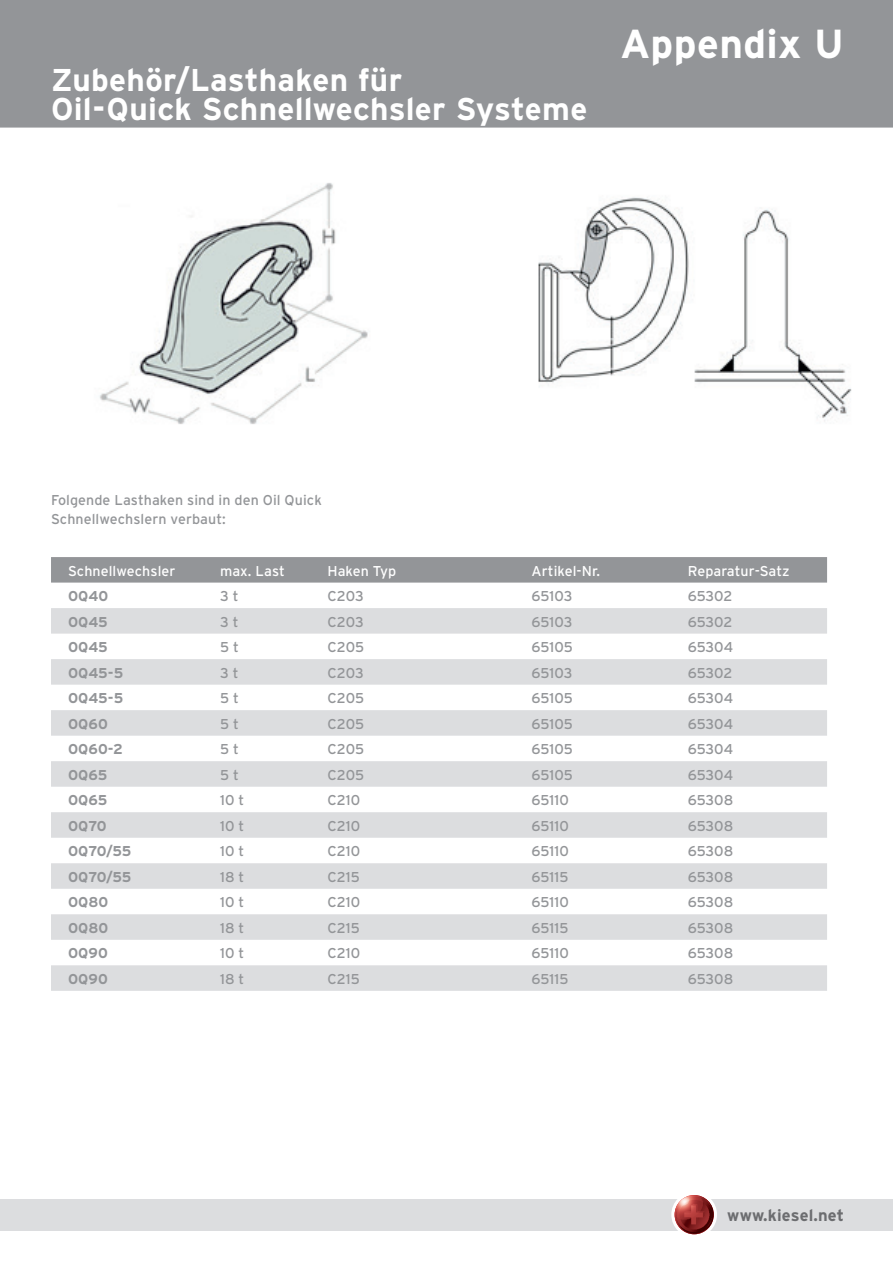
<style>
.page{position:relative;width:893px;height:1263px;background:#fff}
.page>*{position:absolute;margin:0;border:0;box-sizing:border-box;transform-origin:0 0}
.t1{font:700 40.5px "Interstate";letter-spacing:.01em;color:#fff}
.t2{font:700 31.5px/28.5px "Interstate";letter-spacing:.005em;color:#fff}
.t3{font:700 16.5px "Interstate";letter-spacing:.01em;color:#6c6d70}
.t4{font:14.25px/19.5px "Interstate";letter-spacing:.005em;color:#939598}
.t5{font:700 14.25px "Interstate";letter-spacing:.005em;color:#939598}
.t6{font:14.25px "Interstate";letter-spacing:.005em;color:#fff}
</style>
<div class="page">
<div style="left:0;top:1199px;width:893px;height:32px;background:#dcdddf"></div>
<svg style="left:671px;top:1192px;width:46px;height:45px"></svg>
<img style="left:675px;top:1195px;width:39px;height:39px;border-radius:20px">
<div style="left:0;top:0;width:893px;height:128px;background:#939598"></div>
<div style="left:51px;top:557px;width:776px;height:26px;background:#939598"></div>
<svg style="left:51px;top:608px;width:776px;height:383px;fill:#dcdddf"></svg>
<img style="left:99px;top:183px;width:753px;height:241px">
<h2 class="t2" style="left:51px;top:66px;width:538px">Zubehör/Lasthaken für<br>Oil-Quick Schnellwechsler Systeme</h2>
<h1 class="t1" style="left:620px;top:21px;width:225px">Appendix U</h1>
<p class="t4" style="left:51px;top:490px;width:272px">Folgende Lasthaken sind in den Oil Quick<br>Schnellwechslern verbaut:</p>
<p class="t6" style="left:68px;top:563px;width:109px">Schnellwechsler</p>
<p class="t6" style="left:220px;top:563px;width:66px">max. Last</p>
<p class="t6" style="left:327px;top:563px;width:70px">Haken Typ</p>
<p class="t6" style="left:531px;top:563px;width:70px">Artikel-Nr.</p>
<p class="t6" style="left:688px;top:563px;width:103px">Reparatur-Satz</p>
<p class="t5" style="left:68px;top:588px;width:42px">OQ40</p>
<p class="t4" style="left:220px;top:586px;width:20px">3 t</p>
<p class="t4" style="left:327px;top:586px;width:38px">C203</p>
<p class="t4" style="left:531px;top:586px;width:43px">65103</p>
<p class="t4" style="left:688px;top:586px;width:46px">65302</p>
<p class="t5" style="left:68px;top:614px;width:41px">OQ45</p>
<p class="t4" style="left:220px;top:612px;width:20px">3 t</p>
<p class="t4" style="left:327px;top:612px;width:38px">C203</p>
<p class="t4" style="left:531px;top:612px;width:43px">65103</p>
<p class="t4" style="left:688px;top:612px;width:46px">65302</p>
<p class="t5" style="left:68px;top:639px;width:41px">OQ45</p>
<p class="t4" style="left:220px;top:637px;width:20px">5 t</p>
<p class="t4" style="left:327px;top:637px;width:38px">C205</p>
<p class="t4" style="left:531px;top:637px;width:43px">65105</p>
<p class="t4" style="left:688px;top:637px;width:47px">65304</p>
<p class="t5" style="left:68px;top:665px;width:57px">OQ45-5</p>
<p class="t4" style="left:220px;top:663px;width:20px">3 t</p>
<p class="t4" style="left:327px;top:663px;width:38px">C203</p>
<p class="t4" style="left:531px;top:663px;width:43px">65103</p>
<p class="t4" style="left:688px;top:663px;width:46px">65302</p>
<p class="t5" style="left:68px;top:690px;width:57px">OQ45-5</p>
<p class="t4" style="left:220px;top:688px;width:20px">5 t</p>
<p class="t4" style="left:327px;top:688px;width:38px">C205</p>
<p class="t4" style="left:531px;top:688px;width:43px">65105</p>
<p class="t4" style="left:688px;top:688px;width:47px">65304</p>
<p class="t5" style="left:68px;top:716px;width:41px">OQ60</p>
<p class="t4" style="left:220px;top:714px;width:20px">5 t</p>
<p class="t4" style="left:327px;top:714px;width:38px">C205</p>
<p class="t4" style="left:531px;top:714px;width:43px">65105</p>
<p class="t4" style="left:688px;top:714px;width:47px">65304</p>
<p class="t5" style="left:68px;top:741px;width:56px">OQ60-2</p>
<p class="t4" style="left:220px;top:739px;width:20px">5 t</p>
<p class="t4" style="left:327px;top:739px;width:38px">C205</p>
<p class="t4" style="left:531px;top:739px;width:43px">65105</p>
<p class="t4" style="left:688px;top:739px;width:47px">65304</p>
<p class="t5" style="left:68px;top:767px;width:41px">OQ65</p>
<p class="t4" style="left:220px;top:765px;width:20px">5 t</p>
<p class="t4" style="left:327px;top:765px;width:38px">C205</p>
<p class="t4" style="left:531px;top:765px;width:43px">65105</p>
<p class="t4" style="left:688px;top:765px;width:47px">65304</p>
<p class="t5" style="left:68px;top:792px;width:41px">OQ65</p>
<p class="t4" style="left:220px;top:790px;width:26px">10 t</p>
<p class="t4" style="left:327px;top:790px;width:34px">C210</p>
<p class="t4" style="left:531px;top:790px;width:39px">65110</p>
<p class="t4" style="left:688px;top:790px;width:47px">65308</p>
<p class="t5" style="left:68px;top:818px;width:40px">OQ70</p>
<p class="t4" style="left:220px;top:816px;width:26px">10 t</p>
<p class="t4" style="left:327px;top:816px;width:34px">C210</p>
<p class="t4" style="left:531px;top:816px;width:39px">65110</p>
<p class="t4" style="left:688px;top:816px;width:47px">65308</p>
<p class="t5" style="left:68px;top:843px;width:65px">OQ70/55</p>
<p class="t4" style="left:220px;top:841px;width:26px">10 t</p>
<p class="t4" style="left:327px;top:841px;width:34px">C210</p>
<p class="t4" style="left:531px;top:841px;width:39px">65110</p>
<p class="t4" style="left:688px;top:841px;width:47px">65308</p>
<p class="t5" style="left:68px;top:869px;width:65px">OQ70/55</p>
<p class="t4" style="left:220px;top:867px;width:26px">18 t</p>
<p class="t4" style="left:327px;top:867px;width:34px">C215</p>
<p class="t4" style="left:531px;top:867px;width:38px">65115</p>
<p class="t4" style="left:688px;top:867px;width:47px">65308</p>
<p class="t5" style="left:68px;top:894px;width:42px">OQ80</p>
<p class="t4" style="left:220px;top:892px;width:26px">10 t</p>
<p class="t4" style="left:327px;top:892px;width:34px">C210</p>
<p class="t4" style="left:531px;top:892px;width:39px">65110</p>
<p class="t4" style="left:688px;top:892px;width:47px">65308</p>
<p class="t5" style="left:68px;top:920px;width:42px">OQ80</p>
<p class="t4" style="left:220px;top:918px;width:26px">18 t</p>
<p class="t4" style="left:327px;top:918px;width:34px">C215</p>
<p class="t4" style="left:531px;top:918px;width:38px">65115</p>
<p class="t4" style="left:688px;top:918px;width:47px">65308</p>
<p class="t5" style="left:68px;top:945px;width:41px">OQ90</p>
<p class="t4" style="left:220px;top:943px;width:26px">10 t</p>
<p class="t4" style="left:327px;top:943px;width:34px">C210</p>
<p class="t4" style="left:531px;top:943px;width:39px">65110</p>
<p class="t4" style="left:688px;top:943px;width:47px">65308</p>
<p class="t5" style="left:68px;top:971px;width:41px">OQ90</p>
<p class="t4" style="left:220px;top:969px;width:26px">18 t</p>
<p class="t4" style="left:327px;top:969px;width:34px">C215</p>
<p class="t4" style="left:531px;top:969px;width:38px">65115</p>
<p class="t4" style="left:688px;top:969px;width:47px">65308</p>
<p class="t3" style="left:727px;top:1206px;width:118px">www.kiesel.net</p>
</div>
